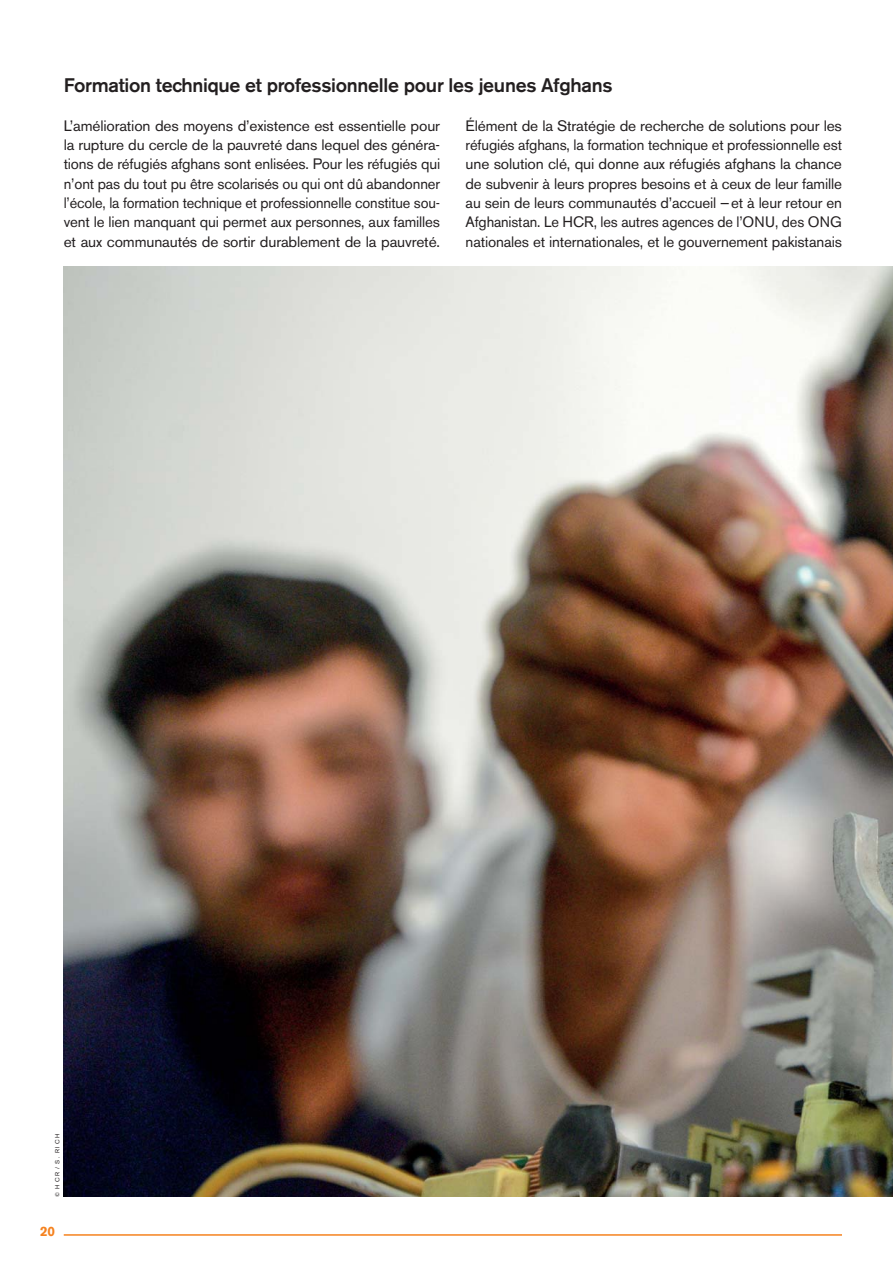
<style>
.page{position:relative;width:893px;height:1263px;background:#fff}
.page>*{position:absolute;margin:0;border:0;box-sizing:border-box;transform-origin:0 0}
.t1{font:500 19.5px "Akzidenz Grotesk BE";letter-spacing:-.015em;color:#231f20}
.t2{font:15px/19.4px "Akzidenz Grotesk BE";letter-spacing:-.01em;color:#231f20;text-align:justify}
.t3{font:700 13.5px "Akzidenz Grotesk BE";color:#f5821f}
.t4{font:6px "Akzidenz Grotesk BE";letter-spacing:.29em;color:#231f20}
</style>
<div class="page">
<img style="left:64px;top:266px;width:829px;height:931px">
<hr style="left:64px;top:1234px;width:778px;height:2px;background:#f5821f">
<h1 class="t1" style="left:64px;top:78px;width:550px">Formation technique et professionnelle pour les jeunes Afghans</h1>
<p class="t2" style="left:64px;top:117px;width:378px">L’amélioration des moyens d’existence est essentielle pour la rupture du cercle de la pauvreté dans lequel des généra&shy;tions de réfugiés afghans sont enlisées. Pour les réfugiés qui n’ont pas du tout pu être scolarisés ou qui ont dû abandonner l’école, la formation technique et professionnelle constitue sou&shy;vent le lien manquant qui permet aux personnes, aux familles et aux communautés de sortir durablement de la pauvreté.</p>
<p class="t2" style="left:466px;top:117px;width:378px">Élément de la Stratégie de recherche de solutions pour les réfugiés afghans, la formation technique et professionnelle est une solution clé, qui donne aux réfugiés afghans la chance de subvenir à leurs propres besoins et à ceux de leur famille au sein de leurs communautés d’accueil — et à leur retour en Afghanistan. Le HCR, les autres agences de l’ONU, des ONG nationales et internationales, et le gouvernement pakistanais</p>
<p class="t4" style="left:55px;top:1197px;width:65px;rotate:-90deg">© HCR / S. RICH</p>
<p class="t3" style="left:40px;top:1226px;width:17px">20</p>
</div>
